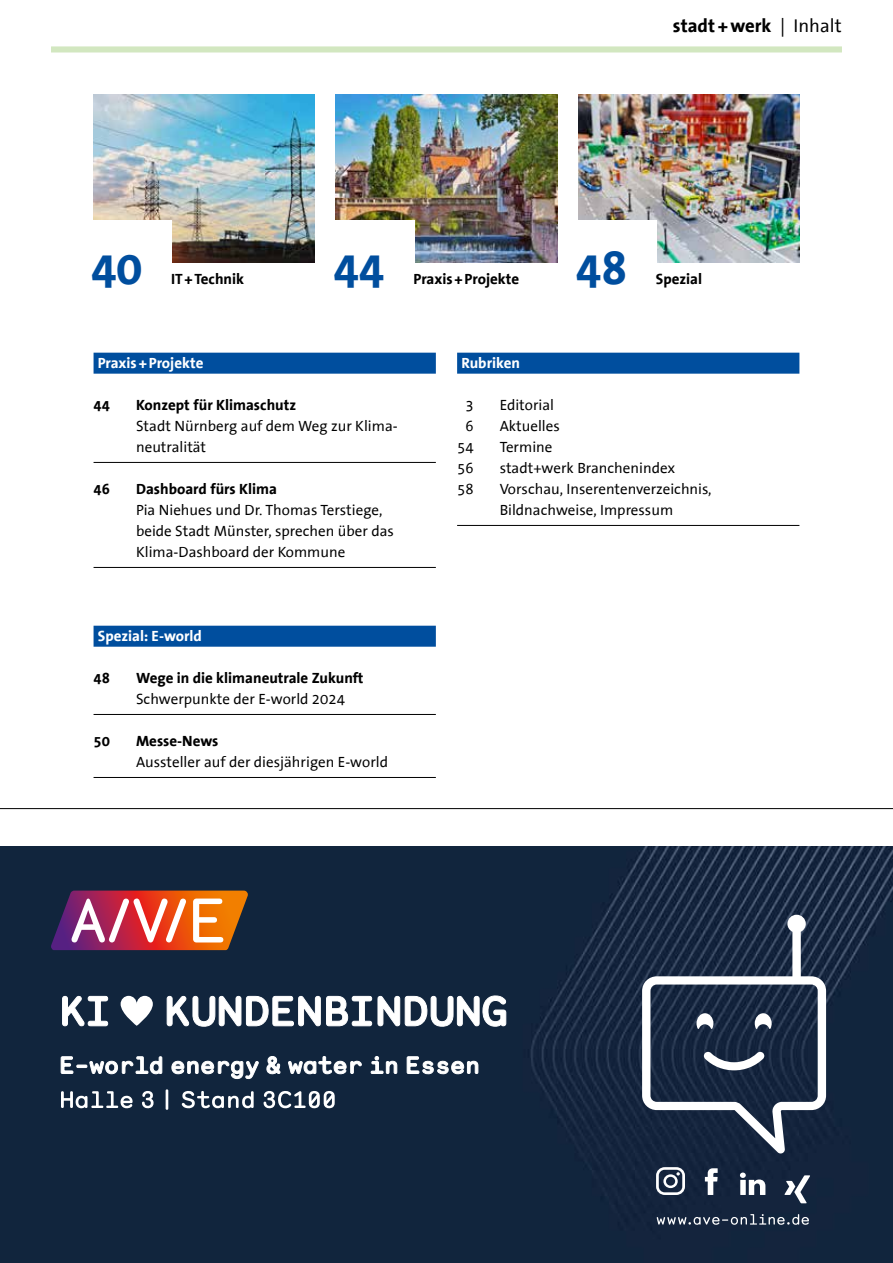
<style>
.page{position:relative;width:893px;height:1263px;background:#fff}
.page>*{position:absolute;margin:0;border:0;box-sizing:border-box;transform-origin:0 0}
.t1{font:700 48px "The Sans Office";color:#004e9e}
.t2{font:700 18.75px "The Sans Office";color:#000}
.t3{font:15px/21px "The Sans Office";color:#000}
.t4{font:700 15px "The Sans Office";color:#000}
.t5{font:700 15px "The Sans Office";color:#fff}
.s1{font-weight:400}
</style>
<div class="page">
<div style="left:51px;top:46px;width:791px;height:6px;background:#d2e7c0"></div>
<hr style="left:0;top:808px;width:893px;height:1px;background:#000">
<img style="left:578px;top:95px;width:221px;height:168px">
<div style="left:568px;top:220px;width:89px;height:84px;background:#fff"></div>
<img style="left:94px;top:95px;width:221px;height:168px">
<div style="left:43px;top:220px;width:129px;height:84px;background:#fff"></div>
<img style="left:336px;top:95px;width:221px;height:167px">
<div style="left:325px;top:220px;width:90px;height:84px;background:#fff"></div>
<div style="left:0;top:846px;width:893px;height:417px;background:#11253d"></div>
<svg style="left:51px;top:890px;width:197px;height:60px"></svg>
<svg style="left:656px;top:1167px;width:29px;height:28px"></svg>
<svg style="left:740px;top:1172px;width:25px;height:23px"></svg>
<svg style="left:784px;top:1175px;width:26px;height:28px"></svg>
<svg style="left:705px;top:1168px;width:13px;height:27px"></svg>
<svg style="left:642px;top:915px;width:184px;height:239px;background:#3c495e"></svg>
<svg style="left:61px;top:1056px;width:101px;height:19px"></svg>
<svg style="left:172px;top:1061px;width:87px;height:18px"></svg>
<svg style="left:266px;top:1056px;width:14px;height:18px"></svg>
<svg style="left:288px;top:1056px;width:74px;height:19px"></svg>
<svg style="left:371px;top:1056px;width:26px;height:18px"></svg>
<svg style="left:407px;top:1056px;width:71px;height:18px"></svg>
<svg style="left:61px;top:1091px;width:72px;height:17px"></svg>
<svg style="left:142px;top:1091px;width:12px;height:17px"></svg>
<svg style="left:166px;top:1089px;width:2px;height:21px"></svg>
<svg style="left:182px;top:1091px;width:72px;height:17px"></svg>
<svg style="left:264px;top:1091px;width:71px;height:17px"></svg>
<svg style="left:657px;top:1214px;width:152px;height:11px;background:#4b586b"></svg>
<svg style="left:62px;top:996px;width:46px;height:30px"></svg>
<svg style="left:121px;top:996px;width:32px;height:30px"></svg>
<svg style="left:167px;top:996px;width:205px;height:31px"></svg>
<svg style="left:378px;top:995px;width:128px;height:32px"></svg>
<div style="left:94px;top:353px;width:342px;height:21px;background:#004e9e"></div>
<hr style="left:94px;top:462px;width:342px;height:1px;background:#000">
<hr style="left:94px;top:567px;width:342px;height:1px;background:#000">
<div style="left:94px;top:626px;width:342px;height:21px;background:#004e9e"></div>
<hr style="left:94px;top:714px;width:342px;height:1px;background:#000">
<hr style="left:94px;top:777px;width:342px;height:1px;background:#000">
<div style="left:457px;top:353px;width:342px;height:21px;background:#004e9e"></div>
<hr style="left:457px;top:525px;width:342px;height:1px;background:#000">
<p class="t2" style="left:673px;top:15px;width:170px">stadt +werk <span class="s1">| Inhalt</span></p>
<h1 class="t1" style="left:91px;top:242px;width:53px">40</h1>
<p class="t4" style="left:171px;top:271px;width:75px">IT+Technik</p>
<h1 class="t1" style="left:333px;top:242px;width:53px">44</h1>
<p class="t4" style="left:414px;top:271px;width:107px">Praxis+Projekte</p>
<h1 class="t1" style="left:576px;top:242px;width:53px">48</h1>
<p class="t4" style="left:656px;top:271px;width:48px">Spezial</p>
<p class="t5" style="left:98px;top:355px;width:107px">Praxis+Projekte</p>
<p class="t4" style="left:94px;top:397px;width:18px">44</p>
<p class="t4" style="left:136px;top:397px;width:162px">Konzept für Klimaschutz</p>
<p class="t3" style="left:136px;top:416px;width:262px">Stadt Nürnberg auf dem Weg zur Klima&shy;neutralität</p>
<p class="t4" style="left:94px;top:481px;width:18px">46</p>
<p class="t4" style="left:136px;top:481px;width:142px">Dashboard fürs Klima</p>
<p class="t3" style="left:136px;top:500px;width:259px">Pia Niehues und Dr. Thomas Terstiege, beide Stadt Münster, sprechen über das<br>Klima-Dashboard der Kommune</p>
<p class="t5" style="left:461px;top:355px;width:60px">Rubriken</p>
<p class="t3" style="left:465px;top:395px;width:10px">3</p>
<p class="t3" style="left:500px;top:395px;width:56px">Editorial</p>
<p class="t3" style="left:465px;top:416px;width:10px">6</p>
<p class="t3" style="left:500px;top:416px;width:62px">Aktuelles</p>
<p class="t3" style="left:457px;top:437px;width:18px">54</p>
<p class="t3" style="left:500px;top:437px;width:54px">Termine</p>
<p class="t3" style="left:457px;top:458px;width:18px">56</p>
<p class="t3" style="left:500px;top:458px;width:177px">stadt+werk Branchenindex</p>
<p class="t3" style="left:457px;top:479px;width:18px">58</p>
<p class="t3" style="left:500px;top:479px;width:213px">Vorschau, Inserentenverzeichnis,<br>Bildnachweise, Impressum</p>
<p class="t5" style="left:98px;top:628px;width:106px">Spezial: E-world</p>
<p class="t4" style="left:94px;top:670px;width:18px">48</p>
<p class="t4" style="left:136px;top:670px;width:229px">Wege in die klimaneutrale Zukunft</p>
<p class="t3" style="left:136px;top:689px;width:210px">Schwerpunkte der E-world 2024</p>
<p class="t4" style="left:94px;top:733px;width:18px">50</p>
<p class="t4" style="left:136px;top:733px;width:84px">Messe-News</p>
<p class="t3" style="left:136px;top:752px;width:253px">Aussteller auf der diesjährigen E-world</p>
</div>
